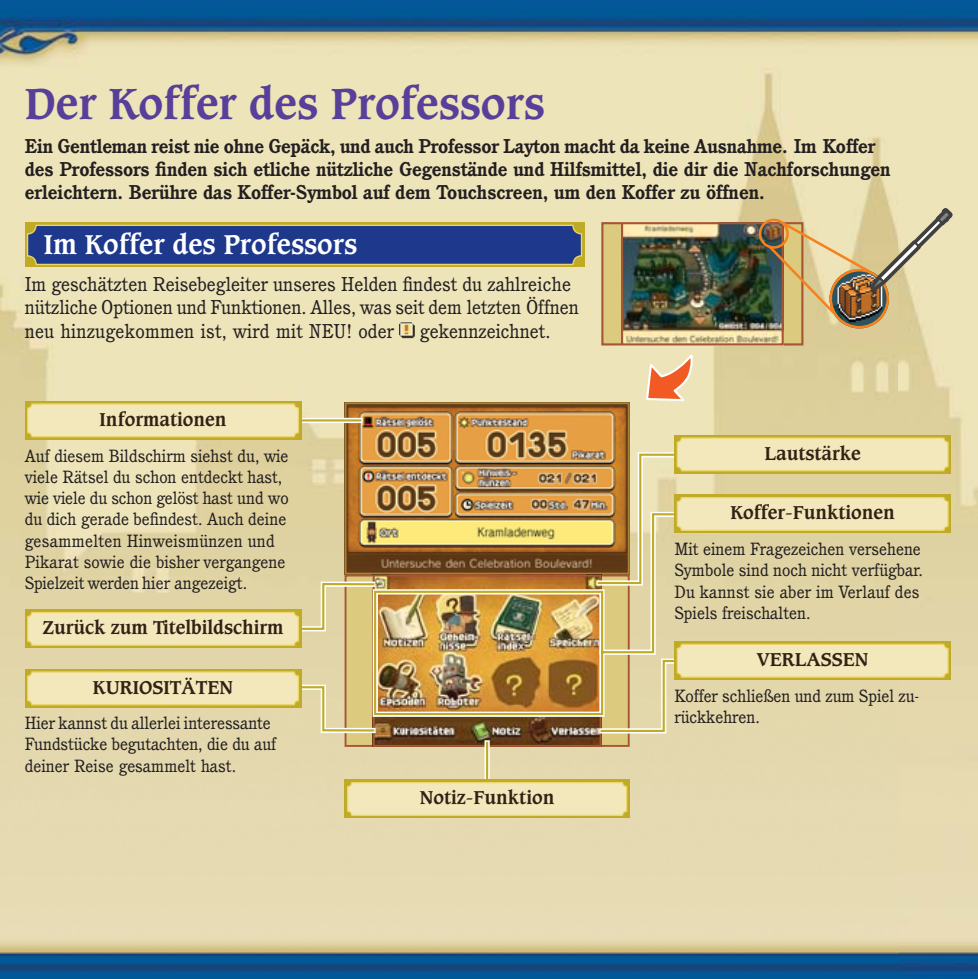
<style>
.page{position:relative;width:978px;height:979px;background:#fff}
.page>*{position:absolute;margin:0;border:0;box-sizing:border-box;transform-origin:0 0}
.t1{font:700 42px "Caxton LT";color:#583f99}
.t2{font:700 26.4px "Caxton LT";color:#fff}
.t3{font:700 19.5px/23.4px "Cushing LT";letter-spacing:-.005em;color:#231f20}
.t4{font:19.5px/23.4px "Cushing LT";color:#231f20}
.t5{font:700 18px "Caxton LT";color:#322215}
.t6{font:17.4px/21.3px "Cushing LT";color:#231f20}
</style>
<div class="page">
<img style="left:0;top:0;width:897px;height:592px">
<img style="left:897px;top:0;width:80px;height:979px">
<img style="left:0;top:592px;width:899px;height:387px">
<svg style="left:25px;top:222px;width:559px;height:45px;fill:#bfab25"></svg>
<div style="left:28px;top:225px;width:553px;height:39px;background:#1e388c;border-radius:9px"></div>
<div style="left:27px;top:225px;width:555px;height:40px;border:1px solid #e9d66c;border-radius:9px"></div>
<div style="left:602px;top:223px;width:200px;height:121px;background:#dccb7f"></div>
<div style="left:601px;top:222px;width:202px;height:123px;border:2px solid #a75534"></div>
<img style="left:624px;top:225px;width:156px;height:117px">
<div style="left:621px;top:222px;width:162px;height:123px;border:2px solid #a75534"></div>
<div style="left:758px;top:219px;width:30px;height:30px;border:3px solid #f5821f;border-radius:50%"></div>
<img style="left:829px;top:317px;width:59px;height:11px">
<div style="left:829px;top:269px;width:59px;height:59px;border:3px solid #f5821f;border-radius:50%"></div>
<svg style="left:766px;top:208px;width:186px;height:109px"></svg>
<img style="left:347px;top:405px;width:279px;height:166px">
<div style="left:344px;top:402px;width:285px;height:172px;border:2px solid #a78237"></div>
<svg style="left:345px;top:575px;width:283px;height:171px;fill:#dccb7f"></svg>
<img style="left:376px;top:733px;width:222px;height:11px">
<svg style="left:644px;top:353px;width:51px;height:49px"></svg>
<div style="left:276px;top:418px;width:86px;height:5px;background:#ded48f"></div>
<hr style="left:276px;top:419px;width:85px;height:2px;background:#bfab25">
<svg style="left:218px;top:579px;width:155px;height:55px"></svg>
<div style="left:484px;top:740px;width:5px;height:45px;background:#fff"></div>
<hr style="left:486px;top:742px;width:2px;height:46px;background:#bfab25">
<svg style="left:218px;top:682px;width:163px;height:53px"></svg>
<svg style="left:591px;top:449px;width:173px;height:287px"></svg>
<svg style="left:674px;top:435px;width:276px;height:38px"></svg>
<div style="left:677px;top:438px;width:270px;height:33px;background:#f2e8bc;border-radius:4px"></div>
<div style="left:676px;top:437px;width:272px;height:34px;border:1px solid #e9d66c;border-radius:4px"></div>
<svg style="left:25px;top:401px;width:276px;height:38px"></svg>
<div style="left:28px;top:404px;width:270px;height:33px;background:#f2e8bc;border-radius:4px"></div>
<div style="left:27px;top:403px;width:272px;height:34px;border:1px solid #e9d66c;border-radius:4px"></div>
<svg style="left:25px;top:669px;width:276px;height:38px"></svg>
<div style="left:28px;top:672px;width:270px;height:32px;background:#f2e8bc;border-radius:4px"></div>
<div style="left:27px;top:671px;width:272px;height:34px;border:1px solid #e9d66c;border-radius:4px"></div>
<div style="left:25px;top:609px;width:276px;height:39px;background:linear-gradient(to right,#c7b332,#c7b331)"></div>
<div style="left:28px;top:612px;width:270px;height:33px;background:#f2e8bc;border-radius:4px"></div>
<div style="left:27px;top:612px;width:272px;height:34px;border:1px solid #e9d66c;border-radius:4px"></div>
<div style="left:344px;top:779px;width:285px;height:39px;background:#bfab25"></div>
<div style="left:347px;top:782px;width:279px;height:33px;background:#f2e8bc;border-radius:4px"></div>
<div style="left:347px;top:782px;width:280px;height:34px;border:1px solid #e9d66c;border-radius:4px"></div>
<img style="left:373px;top:512px;width:358px;height:221px">
<div style="left:674px;top:495px;width:276px;height:38px;background:#bfab25"></div>
<div style="left:677px;top:497px;width:270px;height:33px;background:#f2e8bc;border-radius:4px"></div>
<div style="left:676px;top:497px;width:272px;height:34px;border:1px solid #e9d66c;border-radius:4px"></div>
<svg style="left:674px;top:641px;width:276px;height:39px;fill:#bfab25"></svg>
<div style="left:677px;top:644px;width:270px;height:33px;background:#f2e8bc;border-radius:4px"></div>
<div style="left:676px;top:643px;width:272px;height:34px;border:1px solid #e9d66c;border-radius:4px"></div>
<img style="left:399px;top:322px;width:16px;height:16px">
<p class="t1" style="left:25px;top:84px;width:521px">Der Koffer des Professors</p>
<p class="t3" style="left:25px;top:136px;width:867px">Ein Gentleman reist nie ohne Gepäck, und auch Professor Layton macht da keine Ausnahme. Im Koffer des Professors finden sich etliche nützliche Gegenstände und Hilfsmittel, die dir die Nachforschungen erleichtern. Berühre das Koffer-Symbol auf dem Touchscreen, um den Koffer zu öffnen.</p>
<p class="t2" style="left:44px;top:232px;width:315px">Im Koffer des Professors</p>
<p class="t4" style="left:25px;top:273px;width:555px">Im geschätzten Reisebegleiter unseres Helden findest du zahl reiche nützliche Optionen und Funktionen. Alles, was seit dem letzten Öffnen neu hinzugekommen ist, wird mit NEU! oder</p>
<p class="t4" style="left:420px;top:320px;width:132px">gekennzeichnet.</p>
<p class="t5" style="left:100px;top:411px;width:128px">Informationen</p>
<p class="t6" style="left:25px;top:446px;width:265px">Auf diesem Bildschirm siehst du, wie viele Rätsel du schon entdeckt hast, wie viele du schon gelöst hast und wo du dich gerade befindest. Auch deine gesammelten Hinweismünzen und Pikarat sowie die bisher vergangene Spielzeit werden hier angezeigt.</p>
<p class="t5" style="left:42px;top:619px;width:242px">Zurück zum Titelbildschirm</p>
<p class="t5" style="left:93px;top:679px;width:142px">KURIOSITÄTEN</p>
<p class="t6" style="left:25px;top:713px;width:253px">Hier kannst du allerlei interessante<br>Fundstücke begutachten, die du auf deiner Reise gesammelt hast.</p>
<p class="t5" style="left:420px;top:789px;width:136px">Notiz-Funktion</p>
<p class="t5" style="left:764px;top:445px;width:98px">Lautstärke</p>
<p class="t5" style="left:730px;top:504px;width:166px">Koffer-Funktionen</p>
<p class="t6" style="left:674px;top:539px;width:250px">Mit einem Fragezeichen versehene<br>Symbole sind noch nicht verfügbar.<br>Du kannst sie aber im Verlauf des<br>Spiels freischalten.</p>
<p class="t5" style="left:756px;top:651px;width:113px">VERLASSEN</p>
<p class="t6" style="left:674px;top:686px;width:246px">Koffer schließen und zum Spiel zu&shy;rückkehren.</p>
</div>
